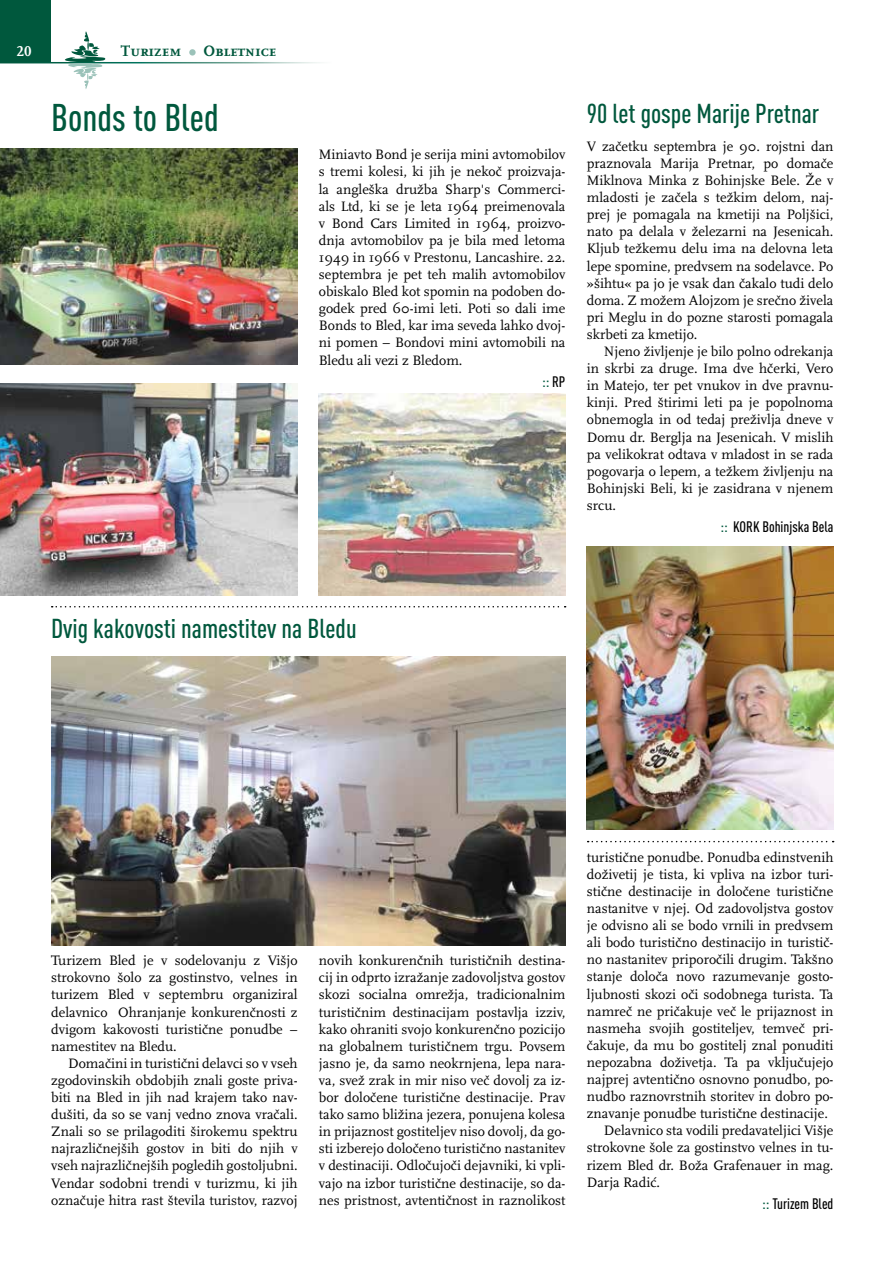
<style>
.page{position:relative;width:893px;height:1263px;background:#fff}
.page>*{position:absolute;margin:0;border:0;box-sizing:border-box;transform-origin:0 0}
.t1{font:500 condensed 38.1px "DIN Pro";color:#00583d}
.t2{font:500 condensed 27px "DIN Pro";color:#00583d}
.t3{font:700 15.75px "Scala Caps CE";color:#00583d}
.t4{font:500 condensed 15px "DIN Pro";color:#000}
.t5{font:500 condensed 15px "DIN Pro";color:#00583d}
.t6{font:700 15px "Scala Caps CE";color:#fff}
.t7{font:14.25px/17.1px "Scala CE";color:#000;text-align:justify}
.s1{color:#000}
.s2{color:#00583d}
</style>
<div class="page">
<svg style="left:52px;top:606px;width:514px;height:1px"></svg>
<svg style="left:588px;top:841px;width:246px;height:1px"></svg>
<div style="left:0;top:0;width:51px;height:63px;background:#00583d"></div>
<hr style="left:0;top:62px;width:336px;height:1px;background:#fff">
<svg style="left:63px;top:31px;width:43px;height:58px"></svg>
<div style="left:189px;top:49px;width:7px;height:7px;background:#9bc2b9;border-radius:50%"></div>
<img style="left:0;top:149px;width:298px;height:216px">
<img style="left:319px;top:393px;width:246px;height:203px">
<img style="left:587px;top:546px;width:246px;height:284px">
<img style="left:0;top:383px;width:298px;height:213px">
<img style="left:51px;top:656px;width:514px;height:289px">
<p class="t6" style="left:17px;top:43px;width:17px">20</p>
<p class="t3" style="left:121px;top:42px;width:62px">Turizem</p>
<p class="t3" style="left:203px;top:42px;width:75px">Obletnice</p>
<h1 class="t1" style="left:51px;top:89px;width:169px">Bonds to Bled</h1>
<p class="t7" style="left:319px;top:146px;width:248px">Miniavto Bond je serija mini avtomobilov s tremi kolesi, ki jih je nekoč proizvaja&shy;la angleška družba Sharp's Commerci&shy;als Ltd, ki se je leta 1964 preimenovala v Bond Cars Limited in 1964, proizvo&shy;dnja avtomobilov pa je bila med letoma 1949 in 1966 v Prestonu, Lancashire. 22. septembra je pet teh malih avtomobilov obiskalo Bled kot spomin na podoben do&shy;godek pred 60-imi leti. Poti so dali ime Bonds to Bled, kar ima seveda lahko dvoj&shy;ni pomen – Bondovi mini avtomobili na Bledu ali vezi z Bledom.</p>
<p class="t5" style="left:542px;top:370px;width:25px">:::<span class="s1">RP</span></p>
<h2 class="t2" style="left:587px;top:93px;width:234px">90 let gospe Marije Pretnar</h2>
<p class="t7" style="left:587px;top:138px;width:248px">V začetku septembra je 90. rojstni dan praznovala Marija Pretnar, po domače Miklnova Minka z Bohinjske Bele. Že v mladosti je začela s težkim delom, naj&shy;prej je pomagala na kmetiji na Poljšici, nato pa delala v železarni na Jesenicah.<br>Kljub težkemu delu ima na delovna leta lepe spomine, predvsem na sodelavce. Po »šihtu« pa jo je vsak dan čakalo tudi delo doma. Z možem Alojzom je srečno živela pri Meglu in do pozne starosti pomagala skrbeti za kmetijo.</p>
<p class="t7" style="left:587px;top:343px;width:248px;text-indent:17px">Njeno življenje je bilo polno odrekanja in skrbi za druge. Ima dve hčerki, Vero in Matejo, ter pet vnukov in dve pravnu&shy;kinji. Pred štirimi leti pa je popolnoma obnemogla in od tedaj preživlja dneve v Domu dr. Berglja na Jesenicah. V mislih pa velikokrat odtava v mladost in se rada pogovarja o lepem, a težkem življenju na Bohinjski Beli, ki je zasidrana v njenem srcu.</p>
<p class="t4" style="left:720px;top:516px;width:115px"><span class="s2">:::</span> KORK Bohinjska Bela</p>
<h2 class="t2" style="left:51px;top:609px;width:307px">Dvig kakovosti namestitev na Bledu</h2>
<p class="t7" style="left:51px;top:952px;width:248px">Turizem Bled je v sodelovanju z Višjo strokovno šolo za gostinstvo, velnes in turizem Bled v septembru organiziral delavnico Ohranjanje konkurenčnosti z dvigom kakovosti turistične ponudbe – namestitev na Bledu.</p>
<p class="t7" style="left:51px;top:1055px;width:248px;text-indent:17px">Domačini in turistični delavci so v vseh zgodovinskih obdobjih znali goste priva&shy;biti na Bled in jih nad krajem tako nav&shy;dušiti, da so se vanj vedno znova vračali.<br>Znali so se prilagoditi širokemu spektru najrazličnejših gostov in biti do njih v vseh najrazličnejših pogledih gostoljubni.<br>Vendar sodobni trendi v turizmu, ki jih označuje hitra rast števila turistov, razvoj</p>
<p class="t7" style="left:319px;top:952px;width:248px">novih konkurenčnih turističnih destina&shy;cij in odprto izražanje zadovoljstva gostov skozi socialna omrežja, tradicionalnim turističnim destinacijam postavlja izziv, kako ohraniti svojo konkurenčno pozicijo na globalnem turističnem trgu. Povsem jasno je, da samo neokrnjena, lepa nara&shy;va, svež zrak in mir niso več dovolj za iz&shy;bor določene turistične destinacije. Prav tako samo bližina jezera, ponujena kolesa in prijaznost gostiteljev niso dovolj, da go&shy;sti izberejo določeno turistično nastanitev v destinaciji. Odločujoči dejavniki, ki vpli&shy;vajo na izbor turistične destinacije, so da&shy;nes pristnost, avtentičnost in raznolikost</p>
<p class="t7" style="left:587px;top:849px;width:248px">turistične ponudbe. Ponudba edinstvenih</p>
<p class="t7" style="left:587px;top:866px;width:248px">doživetij je tista, ki vpliva na izbor turi-</p>
<p class="t7" style="left:587px;top:883px;width:248px">stične destinacije in določene turistične</p>
<p class="t7" style="left:587px;top:900px;width:248px">nastanitve v njej. Od zadovoljstva gostov</p>
<p class="t7" style="left:587px;top:917px;width:248px">je odvisno ali se bodo vrnili in predvsem</p>
<p class="t7" style="left:587px;top:934px;width:248px">ali bodo turistično destinacijo in turistič-</p>
<p class="t7" style="left:587px;top:951px;width:248px">no nastanitev priporočili drugim. Takšno</p>
<p class="t7" style="left:587px;top:968px;width:248px">stanje določa novo razumevanje gosto-</p>
<p class="t7" style="left:587px;top:985px;width:248px">ljubnosti skozi oči sodobnega turista. Ta</p>
<p class="t7" style="left:587px;top:1003px;width:248px">namreč ne pričakuje več le prijaznost in</p>
<p class="t7" style="left:587px;top:1020px;width:248px">nasmeha svojih gostiteljev, temveč pri-</p>
<p class="t7" style="left:587px;top:1037px;width:248px">čakuje, da mu bo gostitelj znal ponuditi</p>
<p class="t7" style="left:587px;top:1054px;width:248px">nepozabna doživetja. Ta pa vključujejo</p>
<p class="t7" style="left:587px;top:1071px;width:248px">najprej avtentično osnovno ponudbo, po-</p>
<p class="t7" style="left:587px;top:1088px;width:248px">nudbo raznovrstnih storitev in dobro po-</p>
<p class="t7" style="left:587px;top:1105px;width:243px">znavanje ponudbe turistične destinacije.</p>
<p class="t7" style="left:604px;top:1122px;width:231px">Delavnico sta vodili predavateljici Višje</p>
<p class="t7" style="left:587px;top:1139px;width:248px">strokovne šole za gostinstvo velnes in tu-</p>
<p class="t7" style="left:587px;top:1156px;width:248px">rizem Bled dr. Boža Grafenauer in mag.</p>
<p class="t7" style="left:587px;top:1174px;width:75px">Darja Radić.</p>
<p class="t4" style="left:762px;top:1192px;width:73px"><span class="s2">:::</span> Turizem Bled</p>
</div>
